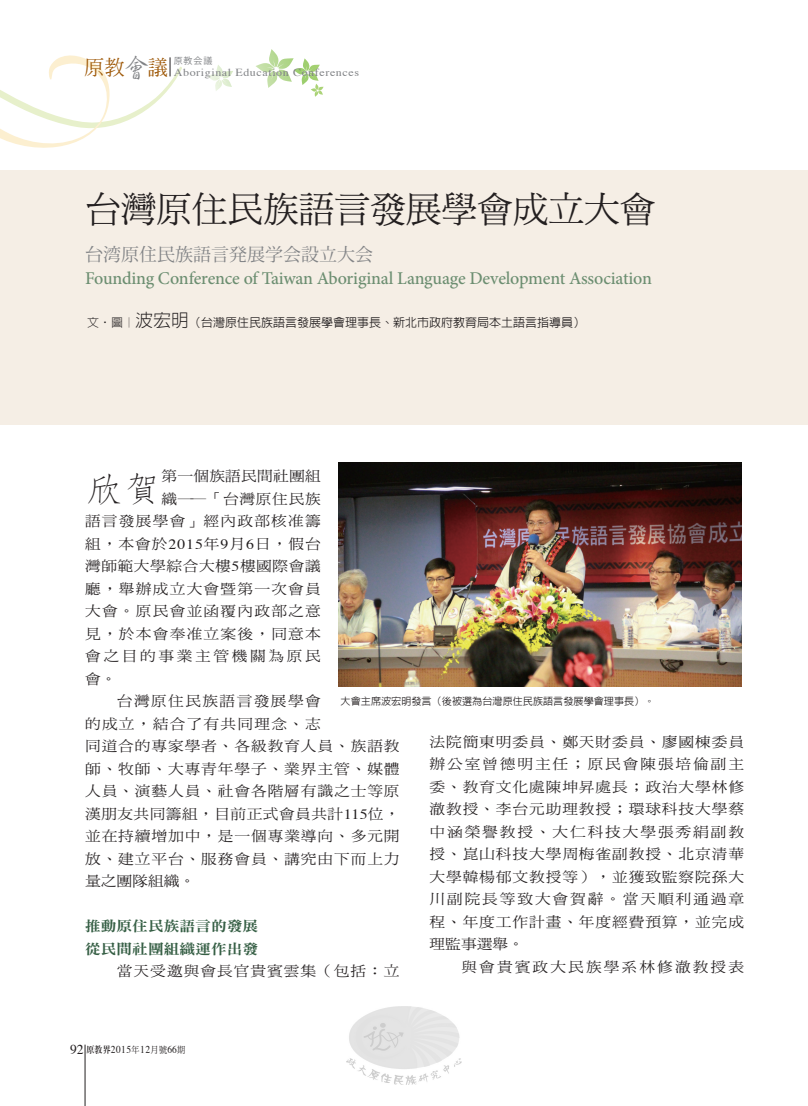
<style>
.page{position:relative;width:808px;height:1106px;background:#fff}
.page>*{position:absolute;margin:0;border:0;box-sizing:border-box;transform-origin:0 0}
.t1{font:36px "DF Ming Std W5";letter-spacing:-.01em;color:#231f20}
.t2{font:300 34.35px "AR Fang Song B5";color:#231f20;scale:1.11 1}
.t3{font:500 18px "Minion Pro";letter-spacing:-.01em;color:#6c8e71}
.t4{font:18px "Koz Min Pro";color:#808285}
.t5{font:14.1px/22.5px "DF Ming Std W5";letter-spacing:.055em;color:#231f20;text-align:justify;scale:1.11 1}
.t6{font:14.1px "DF Ming Std W5";letter-spacing:.075em;color:#231f20;scale:1.11 1}
.t7{font:14.1px/22.5px "DF Ming Std W9";color:#365f45;scale:1.11 1}
.t8{font:14.1px "DF Ming Std W5";letter-spacing:.025em;color:#231f20;scale:1.11 1}
.t9{font:14.1px "DF Ming Std W5";letter-spacing:.13em;color:#231f20;scale:1.11 1}
.t10{font:14.1px "DF Ming Std W5";letter-spacing:.035em;color:#231f20;scale:1.11 1}
.t11{font:14.1px "DF Ming Std W5";letter-spacing:.165em;color:#231f20;scale:1.11 1}
.t12{font:14.1px "DF Ming Std W5";letter-spacing:.085em;color:#231f20;scale:1.11 1}
.t13{font:14.1px "DF Ming Std W5";letter-spacing:.01em;color:#231f20;scale:1.11 1}
.t14{font:500 12px "AR Hei B5";color:#231f20}
.t15{font:10.8px "Times";letter-spacing:.05em;color:#808285;scale:1.11 1}
.t16{font:10.5px "Times";letter-spacing:.05em;color:#231f20;scale:.9 1}
.t17{font:500 10.2px "AR Hei B5";color:#231f20}
.t18{font:9px "Koz Go Pr 6 N";color:#808285}
.s1{font-family:"AR Xing Shu B5";font-weight:500;font-size:27.75px}
.s2{font-weight:300}
.s3{font-weight:300;font-size:18px}
.s4{font-family:"Times"}
.s5{font-size:13.5px}
.s6{font-family:"AR Ming B5";font-weight:800;font-size:9px}
.s7{font-family:"DF Ming Std W5";font-size:9px}
</style>
<div class="page">
<svg style="left:256px;top:49px;width:68px;height:48px"></svg>
<svg style="left:208px;top:65px;width:25px;height:26px"></svg>
<hr style="left:85px;top:1044px;width:1px;height:62px;background:#231f20">
<svg style="left:0;top:55px;width:182px;height:93px"></svg>
<div style="left:0;top:170px;width:808px;height:255px;background:#f5eee5"></div>
<img style="left:339px;top:462px;width:403px;height:224px">
<img style="left:347px;top:1006px;width:114px;height:78px">
<p class="t15" style="left:84px;top:63px;width:249px"><sup>原教</sup><span class="s1">會</span><sup>議</sup> Aboriginal Education Conferences</p>
<p class="t18" style="left:174px;top:56px;width:40px">原教会議</p>
<h1 class="t1" style="left:85px;top:190px;width:572px">台灣原住民族語言發展學會成立大會</h1>
<p class="t4" style="left:85px;top:242px;width:307px">台湾原住民族語言発展学会設立大会　</p>
<p class="t3" style="left:85px;top:266px;width:568px">Founding Conference of Taiwan Aboriginal Language Development Association</p>
<p class="t14" style="left:87px;top:317px;width:500px"><span class="s2">文‧圖︱</span><span class="s3">波宏明</span>（台灣原住民族語言發展學會理事長、新北市政府教育局本土語言指導員）</p>
<h2 class="t2" style="left:85px;top:471px;width:70px">欣賀</h2>
<p class="t13" style="left:162px;top:468px;width:145px">第一個族語民間社團組</p>
<p class="t5" style="left:162px;top:487px;width:145px">織――「台灣原住民族</p>
<p class="t6" style="left:85px;top:513px;width:214px">語言發展學會」經內政部核准籌</p>
<p class="t5" style="left:85px;top:532px;width:214px">組，本會於<span class="s4">2015</span>年<span class="s4">9</span>月<span class="s4">6</span>日，假台</p>
<p class="t10" style="left:85px;top:558px;width:214px">灣師範大學綜合大樓<span class="s4">5</span>樓國際會議</p>
<p class="t6" style="left:85px;top:581px;width:214px">廳，舉辦成立大會暨第一次會員</p>
<p class="t6" style="left:85px;top:603px;width:214px">大會。原民會並函覆內政部之意</p>
<p class="t6" style="left:85px;top:626px;width:214px">見，於本會奉准立案後，同意本</p>
<p class="t11" style="left:85px;top:648px;width:214px">會之目的事業主管機關為原民</p>
<p class="t5" style="left:85px;top:667px;width:30px">會。</p>
<p class="t12" style="left:117px;top:693px;width:185px">台灣原住民族語言發展學會</p>
<p class="t6" style="left:85px;top:716px;width:214px">的成立，結合了有共同理念、志</p>
<p class="t5" style="left:85px;top:734px;width:285px">同道合的專家學者、各級教育人員、族語教</p>
<p class="t5" style="left:85px;top:757px;width:285px">師、牧師、大專青年學子、業界主管、媒體</p>
<p class="t5" style="left:85px;top:779px;width:285px">人員、演藝人員、社會各階層有識之士等原</p>
<p class="t8" style="left:85px;top:806px;width:285px">漢朋友共同籌組，目前正式會員共計<span class="s4">115</span>位，</p>
<p class="t5" style="left:85px;top:824px;width:285px">並在持續增加中，是一個專業導向、多元開</p>
<p class="t5" style="left:85px;top:847px;width:285px">放、建立平台、服務會員、講究由下而上力</p>
<p class="t5" style="left:85px;top:869px;width:101px">量之團隊組織。</p>
<p class="t7" style="left:85px;top:914px;width:158px">推動原住民族語言的發展從民間社團組織運作出發</p>
<p class="t5" style="left:117px;top:959px;width:256px">當天受邀與會長官貴賓雲集（包括：立</p>
<p class="t17" style="left:341px;top:695px;width:315px">大會主席波宏明發言（後被選為台灣原住民族語言發展學會理事長）。</p>
<p class="t5" style="left:429px;top:730px;width:285px">法院簡東明委員、鄭天財委員、廖國棟委員辦公室曾德明主任；原民會陳張培倫副主委、教育文化處陳坤昇處長；政治大學林修澈教授、李台元助理教授；環球科技大學蔡中涵榮譽教授、大仁科技大學張秀絹副教授、崑山科技大學周梅雀副教授、北京清華大學韓楊郁文教授等），並獲致監察院孫大川副院長等致大會賀辭。當天順利通過章程、年度工作計畫、年度經費預算，並完成理監事選舉。</p>
<p class="t9" style="left:461px;top:959px;width:256px">與會貴賓政大民族學系林修澈教授表</p>
<p class="t16" style="left:70px;top:1039px;width:129px"><span class="s5">92</span> <span class="s6">原教界</span>2015<span class="s7">年</span>12<span class="s7">月號</span>66<span class="s7">期</span></p>
</div>
